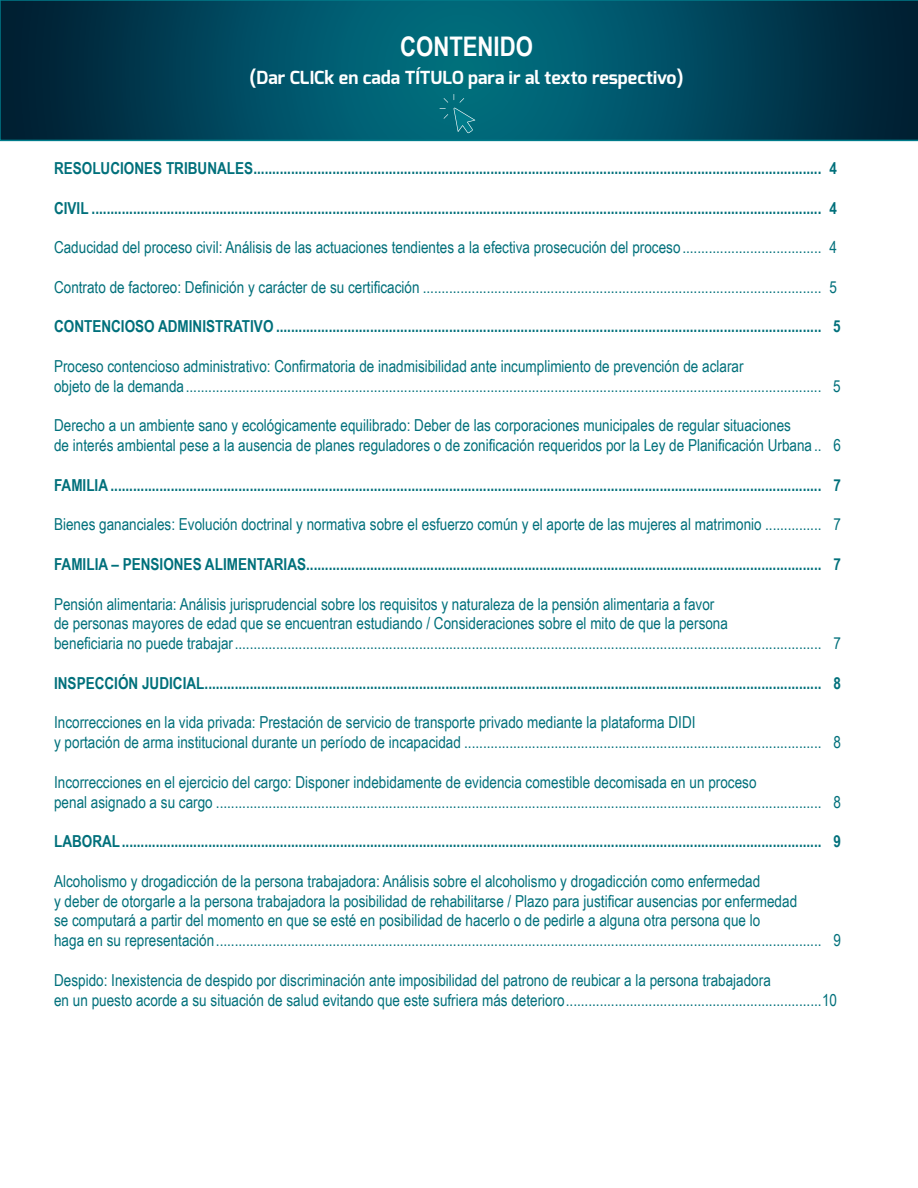
<style>
.page{position:relative;width:918px;height:1188px;background:#fff}
.page>*{position:absolute;margin:0;border:0;box-sizing:border-box;transform-origin:0 0}
.t1{font:700 27px "Arial Narrow";color:#fff}
.t2{font:700 18px "Exo";color:#fff}
.t3{font:16.5px/19.8px "Arial Narrow";color:#00707b}
.t4{font:700 16.5px "Arial Narrow";color:#00707b}
</style>
<div class="page">
<svg style="left:0;top:0;width:918px;height:141px;background:#00485c"></svg>
<svg style="left:440px;top:98px;width:8px;height:21px"></svg>
<svg style="left:454px;top:94px;width:21px;height:39px"></svg>
<h1 class="t1" style="left:400px;top:26px;width:134px">CONTENIDO</h1>
<p class="t2" style="left:250px;top:66px;width:435px">(Dar CLICk en cada TÍTULO para ir al texto respectivo)</p>
<p class="t4" style="left:54px;top:156px;width:785px">RESOLUCIONES TRIBUNALES....................................................................................................................................................... 4</p>
<p class="t4" style="left:54px;top:195px;width:785px">CIVIL .................................................................................................................................................................................................. 4</p>
<p class="t3" style="left:54px;top:237px;width:785px">Caducidad del proceso civil: Análisis de las actuaciones tendientes a la efectiva prosecución del proceso..................................... 4</p>
<p class="t3" style="left:54px;top:276px;width:785px">Contrato de factoreo: Definición y carácter de su certificación .......................................................................................................... 5</p>
<p class="t4" style="left:54px;top:314px;width:788px">CONTENCIOSO ADMINISTRATIVO................................................................................................................................................. 5</p>
<p class="t3" style="left:54px;top:356px;width:788px">Proceso contencioso administrativo: Confirmatoria de inadmisibilidad ante incumplimiento de prevención de aclarar<br>objeto de la demanda......................................................................................................................................................................... 5</p>
<p class="t3" style="left:54px;top:415px;width:788px">Derecho a un ambiente sano y ecológicamente equilibrado: Deber de las corporaciones municipales de regular situaciones<br>de interés ambiental pese a la ausencia de planes reguladores o de zonificación requeridos por la Ley de Planificación Urbana .. 6</p>
<p class="t4" style="left:54px;top:473px;width:788px">FAMILIA............................................................................................................................................................................................. 7</p>
<p class="t3" style="left:54px;top:514px;width:788px">Bienes gananciales: Evolución doctrinal y normativa sobre el esfuerzo común y el aporte de las mujeres al matrimonio ............... 7</p>
<p class="t4" style="left:54px;top:552px;width:788px">FAMILIA – PENSIONES ALIMENTARIAS......................................................................................................................................... 7</p>
<p class="t3" style="left:54px;top:593px;width:788px">Pensión alimentaria: Análisis jurisprudencial sobre los requisitos y naturaleza de la pensión alimentaria a favor<br>de personas mayores de edad que se encuentran estudiando / Consideraciones sobre el mito de que la persona<br>beneficiaria no puede trabajar............................................................................................................................................................ 7</p>
<p class="t4" style="left:54px;top:671px;width:788px">INSPECCIÓN JUDICIAL.................................................................................................................................................................... 8</p>
<p class="t3" style="left:54px;top:712px;width:788px">Incorrecciones en la vida privada: Prestación de servicio de transporte privado mediante la plataforma DIDI<br>y portación de arma institucional durante un período de incapacidad ............................................................................................... 8</p>
<p class="t3" style="left:54px;top:771px;width:788px">Incorrecciones en el ejercicio del cargo: Disponer indebidamente de evidencia comestible decomisada en un proceso<br>penal asignado a su cargo ................................................................................................................................................................. 8</p>
<p class="t4" style="left:54px;top:829px;width:788px">LABORAL.......................................................................................................................................................................................... 9</p>
<p class="t3" style="left:54px;top:870px;width:788px">Alcoholismo y drogadicción de la persona trabajadora: Análisis sobre el alcoholismo y drogadicción como enfermedad<br>y deber de otorgarle a la persona trabajadora la posibilidad de rehabilitarse / Plazo para justificar ausencias por enfermedad<br>se computará a partir del momento en que se esté en posibilidad de hacerlo o de pedirle a alguna otra persona que lo<br>haga en su representación................................................................................................................................................................. 9</p>
<p class="t3" style="left:54px;top:969px;width:785px">Despido: Inexistencia de despido por discriminación ante imposibilidad del patrono de reubicar a la persona trabajadora<br>en un puesto acorde a su situación de salud evitando que este sufriera más deterioro....................................................................10</p>
</div>
